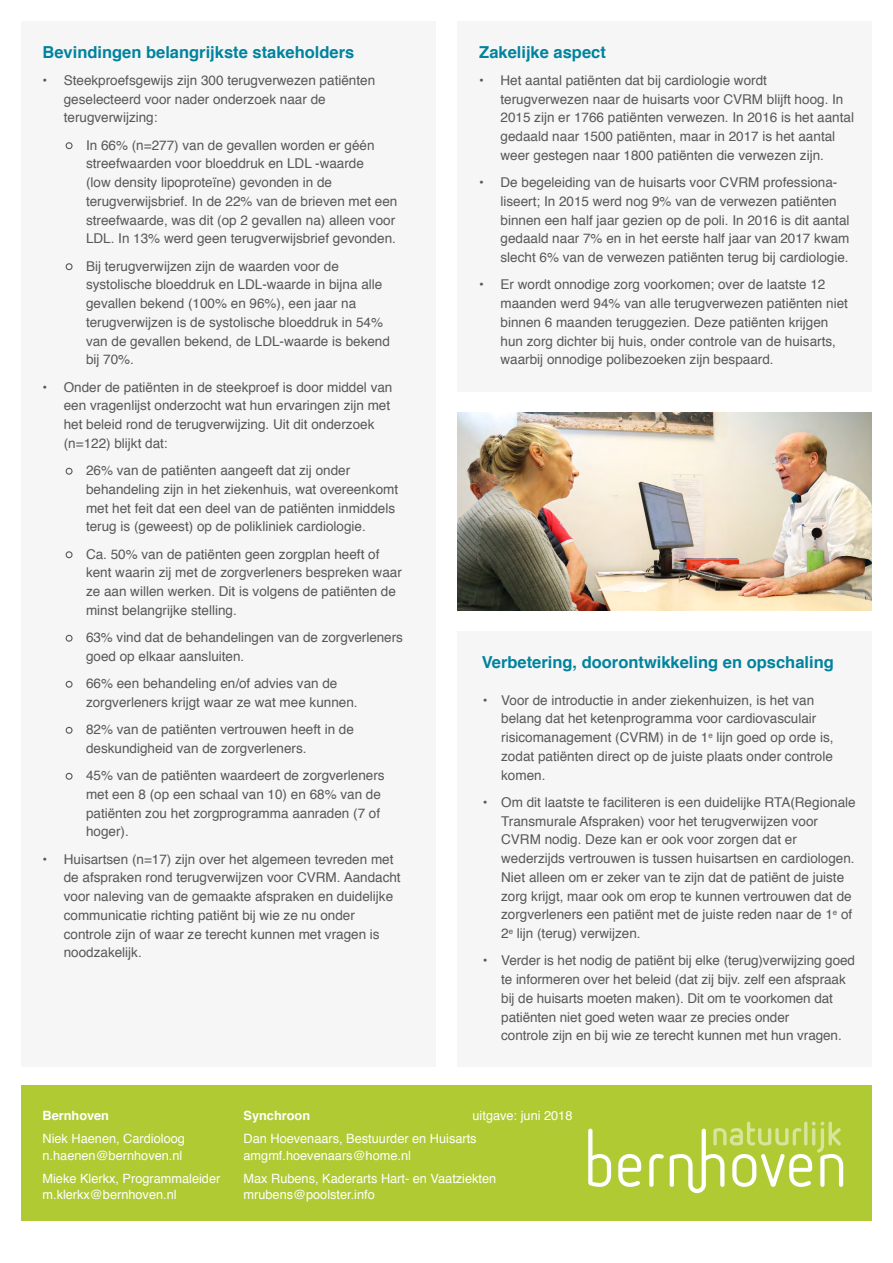
<style>
.page{position:relative;width:893px;height:1263px;background:#fff}
.page>*{position:absolute;margin:0;border:0;box-sizing:border-box;transform-origin:0 0}
.t1{font:700 16.5px "Helvetica";color:#00839e}
.t2{font:13.5px/18.8px "Helvetica";color:#58585a}
.t3{font:12.75px "Helvetica";color:#fff}
.t4{font:700 12.75px "Helvetica";color:#fff}
</style>
<div class="page">
<div style="left:21px;top:1085px;width:851px;height:135px;background:#b0ca34"></div>
<svg style="left:588px;top:1128px;width:23px;height:59px"></svg>
<svg style="left:618px;top:1154px;width:23px;height:33px"></svg>
<svg style="left:649px;top:1154px;width:15px;height:33px"></svg>
<svg style="left:670px;top:1121px;width:173px;height:72px"></svg>
<div style="left:21px;top:21px;width:415px;height:1046px;background:#f6f6f6"></div>
<img style="left:457px;top:412px;width:415px;height:198px">
<div style="left:457px;top:631px;width:415px;height:436px;background:#f6f6f6"></div>
<div style="left:457px;top:21px;width:415px;height:371px;background:#f6f6f6"></div>
<svg style="left:65px;top:142px;width:8px;height:8px"></svg>
<svg style="left:65px;top:263px;width:8px;height:8px"></svg>
<svg style="left:65px;top:467px;width:8px;height:8px"></svg>
<svg style="left:65px;top:551px;width:8px;height:8px"></svg>
<svg style="left:65px;top:634px;width:8px;height:8px"></svg>
<svg style="left:65px;top:680px;width:8px;height:8px"></svg>
<svg style="left:65px;top:726px;width:8px;height:8px"></svg>
<svg style="left:65px;top:772px;width:8px;height:8px"></svg>
<p class="t1" style="left:43px;top:38px;width:313px">Bevindingen belangrijkste stakeholders</p>
<p class="t2" style="left:64px;top:71px;width:313px;text-indent:-21px">• Steekproefsgewijs zijn 300 terugverwezen patiënten geselecteerd voor nader onderzoek naar de terugverwijzing:</p>
<p class="t2" style="left:86px;top:136px;width:313px">In 66% (n=277) van de gevallen worden er géén streefwaarden voor bloeddruk en LDL -waarde<br>(low density lipoproteïne) gevonden in de terugverwijsbrief. In de 22% van de brieven met een streefwaarde, was dit (op 2 gevallen na) alleen voor LDL. In 13% werd geen terugverwijsbrief gevonden.</p>
<p class="t2" style="left:86px;top:257px;width:305px">Bij terugverwijzen zijn de waarden voor de systolische bloeddruk en LDL-waarde in bijna alle gevallen bekend (100% en 96%), een jaar na terugverwijzen is de systolische bloeddruk in 54% van de gevallen bekend, de LDL-waarde is bekend bij 70%.</p>
<p class="t2" style="left:64px;top:378px;width:330px;text-indent:-21px">• Onder de patiënten in de steekproef is door middel van een vragenlijst onderzocht wat hun ervaringen zijn met het beleid rond de terugverwijzing. Uit dit onderzoek (n=122) blijkt dat:</p>
<p class="t2" style="left:86px;top:461px;width:314px">26% van de patiënten aangeeft dat zij onder behandeling zijn in het ziekenhuis, wat overeenkomt met het feit dat een deel van de patiënten inmiddels terug is (geweest) op de polikliniek cardiologie.</p>
<p class="t2" style="left:86px;top:545px;width:317px">Ca. 50% van de patiënten geen zorgplan heeft of kent waarin zij met de zorgverleners bespreken waar ze aan willen werken. Dit is volgens de patiënten de minst belangrijke stelling.</p>
<p class="t2" style="left:86px;top:628px;width:318px">63% vind dat de behandelingen van de zorgverleners goed op elkaar aansluiten.</p>
<p class="t2" style="left:86px;top:674px;width:273px">66% een behandeling en/of advies van de zorgverleners krijgt waar ze wat mee kunnen.</p>
<p class="t2" style="left:86px;top:720px;width:269px">82% van de patiënten vertrouwen heeft in de deskundigheid van de zorgverleners.</p>
<p class="t2" style="left:86px;top:766px;width:300px">45% van de patiënten waardeert de zorgverleners met een 8 (op een schaal van 10) en 68% van de patiënten zou het zorgprogramma aanraden (7 of hoger).</p>
<p class="t2" style="left:64px;top:850px;width:338px;text-indent:-21px">• Huisartsen (n=17) zijn over het algemeen tevreden met de afspraken rond terugverwijzen voor CVRM. Aandacht voor naleving van de gemaakte afspraken en duidelijke communicatie richting patiënt bij wie ze nu onder controle zijn of waar ze terecht kunnen met vragen is noodzakelijk.</p>
<p class="t1" style="left:479px;top:38px;width:128px">Zakelijke aspect</p>
<p class="t2" style="left:500px;top:71px;width:355px;text-indent:-21px">• Het aantal patiënten dat bij cardiologie wordt terugverwezen naar de huisarts voor CVRM blijft hoog. In 2015 zijn er 1766 patiënten verwezen. In 2016 is het aantal gedaald naar 1500 patiënten, maar in 2017 is het aantal weer gestegen naar 1800 patiënten die verwezen zijn.</p>
<p class="t2" style="left:500px;top:173px;width:350px;text-indent:-21px">• De begeleiding van de huisarts voor CVRM professiona&shy;liseert; In 2015 werd nog 9% van de verwezen patiënten binnen een half jaar gezien op de poli. In 2016 is dit aantal gedaald naar 7% en in het eerste half jaar van 2017 kwam slecht 6% van de verwezen patiënten terug bij cardiologie.</p>
<p class="t2" style="left:500px;top:276px;width:349px;text-indent:-21px">• Er wordt onnodige zorg voorkomen; over de laatste 12 maanden werd 94% van alle terugverwezen patiënten niet binnen 6 maanden teruggezien. Deze patiënten krijgen hun zorg dichter bij huis, onder controle van de huisarts, waarbij onnodige polibezoeken zijn bespaard.</p>
<p class="t1" style="left:482px;top:649px;width:354px">Verbetering, doorontwikkeling en opschaling</p>
<p class="t2" style="left:501px;top:691px;width:334px;text-indent:-18px">• Voor de introductie in ander ziekenhuizen, is het van belang dat het ketenprogramma voor cardiovasculair risicomanagement (CVRM) in de 1<sup>e</sup> lijn goed op orde is, zodat patiënten direct op de juiste plaats onder controle komen.</p>
<p class="t2" style="left:501px;top:793px;width:356px;text-indent:-18px">• Om dit laatste te faciliteren is een duidelijke RTA(Regionale Transmurale Afspraken) voor het terugverwijzen voor CVRM nodig. Deze kan er ook voor zorgen dat er wederzijds vertrouwen is tussen huisartsen en cardiologen.<br>Niet alleen om er zeker van te zijn dat de patiënt de juiste zorg krijgt, maar ook om erop te kunnen vertrouwen dat de zorgverleners een patiënt met de juiste reden naar de 1<sup>e</sup> of 2<sup>e</sup> lijn (terug) verwijzen.</p>
<p class="t2" style="left:501px;top:951px;width:355px;text-indent:-18px">• Verder is het nodig de patiënt bij elke (terug)verwijzing goed te informeren over het beleid (dat zij bijv. zelf een afspraak bij de huisarts moeten maken). Dit om te voorkomen dat patiënten niet goed weten waar ze precies onder<br>controle zijn en bij wie ze terecht kunnen met hun vragen.</p>
<p class="t3" style="left:473px;top:1106px;width:101px">uitgave: juni 2018</p>
<p class="t4" style="left:43px;top:1106px;width:68px">Bernhoven</p>
<p class="t4" style="left:244px;top:1106px;width:68px">Synchroon</p>
<p class="t3" style="left:43px;top:1129px;width:144px">Niek Haenen, Cardioloog</p>
<p class="t3" style="left:244px;top:1129px;width:235px">Dan Hoevenaars, Bestuurder en Huisarts</p>
<p class="t3" style="left:43px;top:1145px;width:141px">n.haenen@bernhoven.nl</p>
<p class="t3" style="left:244px;top:1145px;width:169px">amgmf.hoevenaars@home.nl</p>
<p class="t3" style="left:43px;top:1168px;width:179px">Mieke Klerkx, Programmaleider</p>
<p class="t3" style="left:244px;top:1168px;width:254px">Max Rubens, Kaderarts Hart- en Vaatziekten</p>
<p class="t3" style="left:43px;top:1185px;width:136px">m.klerkx@bernhoven.nl</p>
<p class="t3" style="left:244px;top:1185px;width:133px">mrubens@poolster.info</p>
</div>
